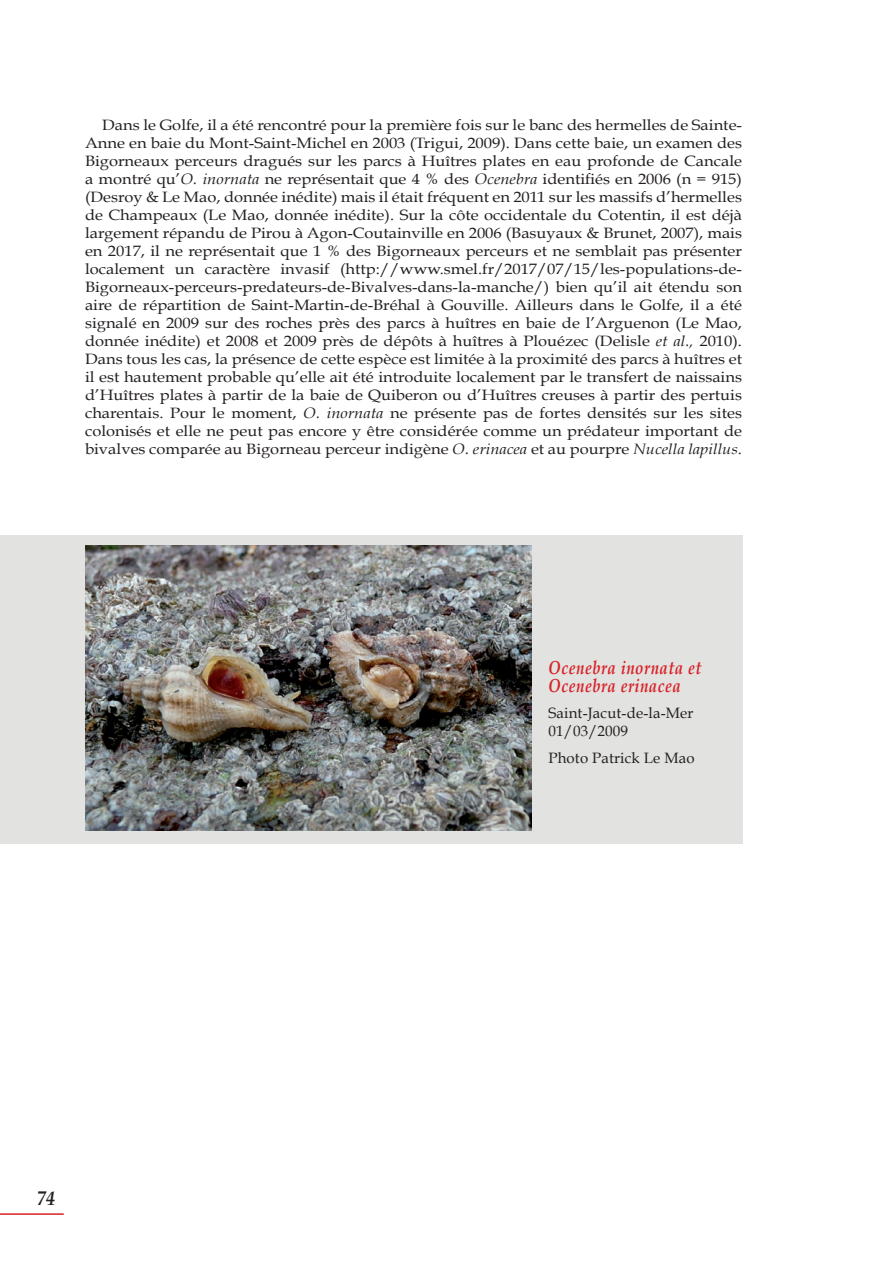
<style>
.page{position:relative;width:893px;height:1263px;background:#fff}
.page>*{position:absolute;margin:0;border:0;box-sizing:border-box;transform-origin:0 0}
.t1{font:italic 700 19.8px "Book Antiqua";color:#231f20;scale:.91 1}
.t2{font:italic 700 18.75px/18px "Book Antiqua";letter-spacing:.04em;color:#d92128;scale:.8 1}
.t3{font:15px/18px "Book Antiqua";color:#231f20;text-align:justify;scale:1.1 1}
.t4{font:15px/18px "Book Antiqua";color:#231f20}
.s1{font-style:italic}
</style>
<div class="page">
<hr style="left:0;top:1213px;width:64px;height:2px;background:#d92128">
<div style="left:0;top:536px;width:742px;height:308px;background:#e2e2e0"></div>
<img style="left:85px;top:545px;width:446px;height:285px">
<p class="t3" style="left:85px;top:116px;width:599px;text-indent:17px">Dans le Golfe, il a été rencontré pour la première fois sur le banc des hermelles de Sainte-Anne en baie du Mont-Saint-Michel en 2003 (Trigui, 2009). Dans cette baie, un examen des Bigorneaux perceurs dragués sur les parcs à Huîtres plates en eau profonde de Cancale a montré qu’<span class="s1">O. inornata</span> ne représentait que 4 % des <span class="s1">Ocenebra</span> identifiés en 2006 (n = 915) (Desroy &amp; Le Mao, donnée inédite) mais il était fréquent en 2011 sur les massifs d’hermelles de Champeaux (Le Mao, donnée inédite). Sur la côte occidentale du Cotentin, il est déjà largement répandu de Pirou à Agon-Coutainville en 2006 (Basuyaux &amp; Brunet, 2007), mais en 2017, il ne représentait que 1 % des Bigorneaux perceurs et ne semblait pas présenter localement un caractère invasif (http://www.smel.fr/2017/07/15/les-populations-de-Bigorneaux-perceurs-predateurs-de-Bivalves-dans-la-manche/) bien qu’il ait étendu son aire de répartition de Saint-Martin-de-Bréhal à Gouville. Ailleurs dans le Golfe, il a été signalé en 2009 sur des roches près des parcs à huîtres en baie de l’Arguenon (Le Mao, donnée inédite) et 2008 et 2009 près de dépôts à huîtres à Plouézec (Delisle <span class="s1">et al.,</span> 2010).<br>Dans tous les cas, la présence de cette espèce est limitée à la proximité des parcs à huîtres et il est hautement probable qu’elle ait été introduite localement par le transfert de naissains d’Huîtres plates à partir de la baie de Quiberon ou d’Huîtres creuses à partir des pertuis charentais. Pour le moment, <span class="s1">O. inornata</span> ne présente pas de fortes densités sur les sites colonisés et elle ne peut pas encore y être considérée comme un prédateur important de bivalves comparée au Bigorneau perceur indigène <span class="s1">O. erinacea</span> et au pourpre <span class="s1">Nucella lapillus</span>.</p>
<p class="t2" style="left:549px;top:659px;width:193px">Ocenebra inornata et<br>Ocenebra erinacea</p>
<p class="t4" style="left:549px;top:704px;width:146px">Saint-Jacut-de-la-Mer<br>01/03/2009</p>
<p class="t4" style="left:549px;top:749px;width:148px">Photo Patrick Le Mao</p>
<h1 class="t1" style="left:37px;top:1186px;width:22px">74</h1>
</div>
